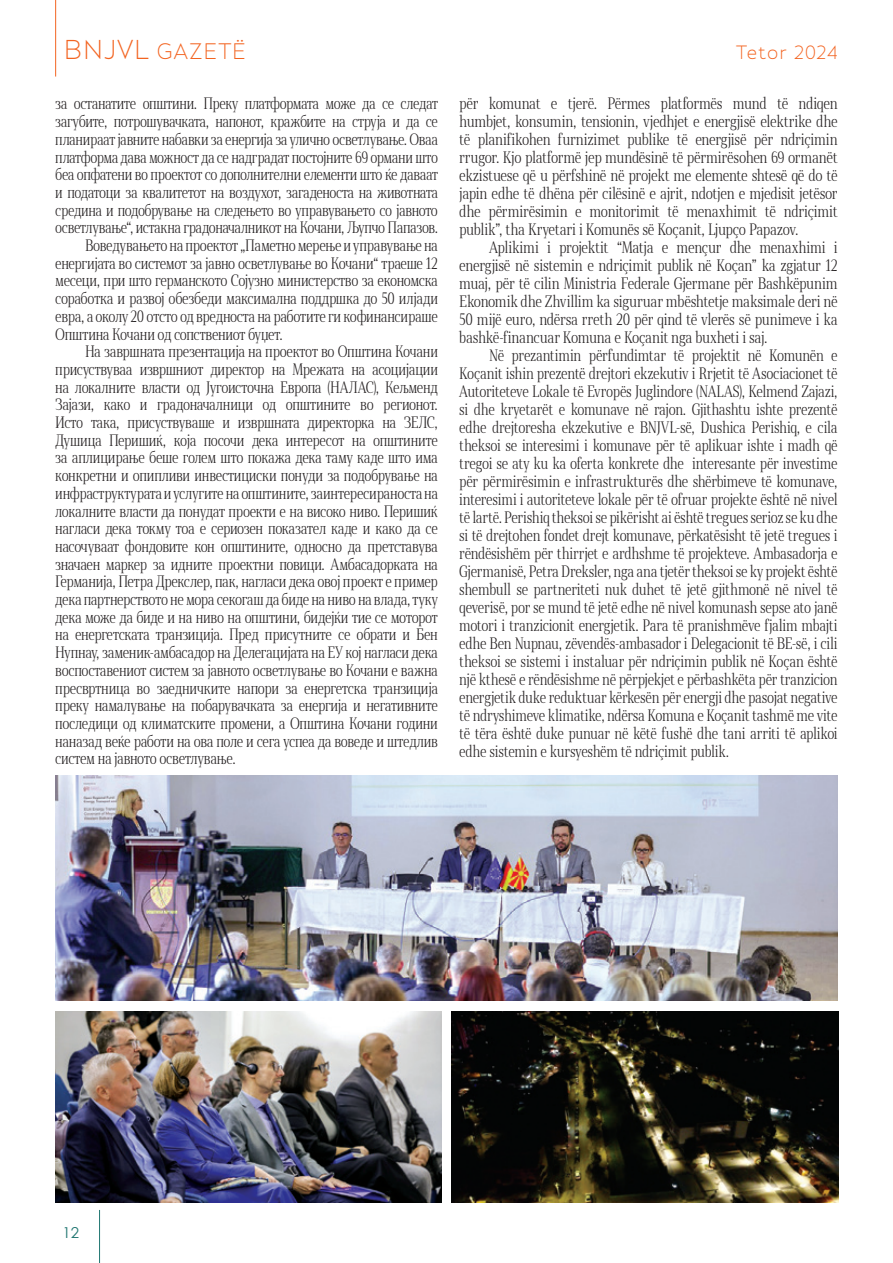
<style>
.page{position:relative;width:893px;height:1263px;background:#fff}
.page>*{position:absolute;margin:0;border:0;box-sizing:border-box;transform-origin:0 0}
.t1{font:300 21px "Skola Sans";letter-spacing:.025em;color:#f36421}
.t2{font:300 18px "Skola Sans";letter-spacing:.03em;color:#f36421}
.tekst_2_ok{font:300 15.45px/18px "Skola Serif Cn";letter-spacing:-.02em;color:#231f20;text-align:justify}
.tekst_2_ok-2{font:300 15.45px/17.7px "Skola Serif Cn";letter-spacing:-.02em;color:#231f20;text-align:justify;scale:.96 1}
.t3{font:15px "Century Gothic";color:#1f7570}
.s1{font-size:25.5px}
</style>
<div class="page">
<hr style="left:99px;top:1210px;width:1px;height:53px;background:#1f7570">
<hr style="left:55px;top:0;width:1px;height:77px;background:#f36421">
<img style="left:55px;top:775px;width:783px;height:225px">
<img style="left:452px;top:1011px;width:386px;height:191px">
<img style="left:55px;top:1011px;width:386px;height:191px">
<h1 class="t1" style="left:64px;top:39px;width:184px"><span class="s1">BNJVL</span> GAZETË</h1>
<p class="t2" style="left:736px;top:42px;width:103px">Tetor 2024</p>
<p class="tekst_2_ok-2" style="left:55px;top:95px;width:400px">за останатите општини. Преку платформата може да се следат загубите, потрошувачката, напонот, кражбите на струја и да се планираат јавните набавки за енергија за улично осветлување. Оваа платформа дава можност да се надградат постојните 69 ормани што беа опфатени во проектот со дополнителни елементи што ќе даваат и податоци за квалитетот на воздухот, загаденоста на животната средина и подобрување на следењето во управувањето со јавното осветлување“, истакна градоначалникот на Кочани, Љупчо Папазов.</p>
<p class="tekst_2_ok" style="left:55px;top:236px;width:384px;text-indent:30px">Воведувањето на проектот „Паметно мерење и управување на енергијата во системот за јавно осветлување во Кочани“ траеше 12 месеци, при што германското Сојузно министерство за економска соработка и развој обезбеди максимална поддршка до 50 илјади евра, а околу 20 отсто од вредноста на работите ги кофинансираше Општина Кочани од сопствениот буџет.</p>
<p class="tekst_2_ok" style="left:55px;top:343px;width:384px;text-indent:30px">На завршната презентација на проектот во Општина Кочани присуствуваа извршниот директор на Мрежата на асоцијации на локалните власти од Југоисточна Европа (НАЛАС), Кељменд Зајази, како и градоначалници од општините во регионот.<br>Исто така, присуствуваше и извршната директорка на ЗЕЛС, Душица Перишиќ, која посочи дека интересот на општините за аплицирање беше голем што покажа дека таму каде што има конкретни и опипливи инвестициски понуди за подобрување на инфраструктурата и услугите на општините, заинтересираноста на локалните власти да понудат проекти е на високо ниво. Перишиќ нагласи дека токму тоа е сериозен показател каде и како да се насочуваат фондовите кон општините, односно да претставува значаен маркер за идните проектни повици. Амбасадорката на Германија, Петра Дрекслер, пак, нагласи дека овој проект е пример дека партнерството не мора секогаш да биде на ниво на влада, туку дека може да биде и на ниво на општини, бидејќи тие се моторот на енергетската транзиција. Пред присутните се обрати и Бен Нупнау, заменик-амбасадор на Делегацијата на ЕУ кој нагласи дека воспоставениот систем за јавното осветлување во Кочани е важна пресвртница во заедничките напори за енергетска транзиција преку намалување на побарувачката за енергија и негативните последици од климатските промени, а Општина Кочани години наназад веќе работи на ова поле и сега успеа да воведе и штедлив систем на јавното осветлување.</p>
<p class="tekst_2_ok" style="left:459px;top:95px;width:380px">për komunat e tjerë. Përmes platformës mund të ndiqen humbjet, konsumin, tensionin, vjedhjet e energjisë elektrike dhe të planifikohen furnizimet publike të energjisë për ndriçimin rrugor. Kjo platformë jep mundësinë të përmirësohen 69 ormanët ekzistuese që u përfshinë në projekt me elemente shtesë që do të japin edhe të dhëna për cilësinë e ajrit, ndotjen e mjedisit jetësor dhe përmirësimin e monitorimit të menaxhimit të ndriçimit publik”, tha Kryetari i Komunës së Koçanit, Ljupço Papazov.</p>
<p class="tekst_2_ok" style="left:459px;top:239px;width:380px;text-indent:30px">Aplikimi i projektit “Matja e mençur dhe menaxhimi i energjisë në sistemin e ndriçimit publik në Koçan” ka zgjatur 12 muaj, për të cilin Ministria Federale Gjermane për Bashkëpunim Ekonomik dhe Zhvillim ka siguruar mbështetje maksimale deri në 50 mijë euro, ndërsa rreth 20 për qind të vlerës së punimeve i ka bashkë-financuar Komuna e Koçanit nga buxheti i saj.</p>
<p class="tekst_2_ok" style="left:459px;top:347px;width:380px;text-indent:30px">Në prezantimin përfundimtar të projektit në Komunën e Koçanit ishin prezentë drejtori ekzekutiv i Rrjetit të Asociacionet të Autoriteteve Lokale të Evropës Juglindore (NALAS), Kelmend Zajazi, si dhe kryetarët e komunave në rajon. Gjithashtu ishte prezentë edhe drejtoresha ekzekutive e BNJVL-së, Dushica Perishiq, e cila theksoi se interesimi i komunave për të aplikuar ishte i madh që tregoi se aty ku ka oferta konkrete dhe interesante për investime për përmirësimin e infrastrukturës dhe shërbimeve të komunave, interesimi i autoriteteve lokale për të ofruar projekte është në nivel të lartë. Perishiq theksoi se pikërisht ai është tregues serioz se ku dhe si të drejtohen fondet drejt komunave, përkatësisht të jetë tregues i rëndësishëm për thirrjet e ardhshme të projekteve. Ambasadorja e Gjermanisë, Petra Dreksler, nga ana tjetër theksoi se ky projekt është shembull se partneriteti nuk duhet të jetë gjithmonë në nivel të qeverisë, por se mund të jetë edhe në nivel komunash sepse ato janë motori i tranzicionit energjetik. Para të pranishmëve fjalim mbajti edhe Ben Nupnau, zëvendës-ambasador i Delegacionit të BE-së, i cili theksoi se sistemi i instaluar për ndriçimin publik në Koçan është një kthesë e rëndësishme në përpjekjet e përbashkëta për tranzicion energjetik duke reduktuar kërkesën për energji dhe pasojat negative të ndryshimeve klimatike, ndërsa Komuna e Koçanit tashmë me vite të tëra është duke punuar në këtë fushë dhe tani arriti të aplikoi edhe sistemin e kursyeshëm të ndriçimit publik.</p>
<p class="t3" style="left:63px;top:1222px;width:18px">12</p>
</div>
